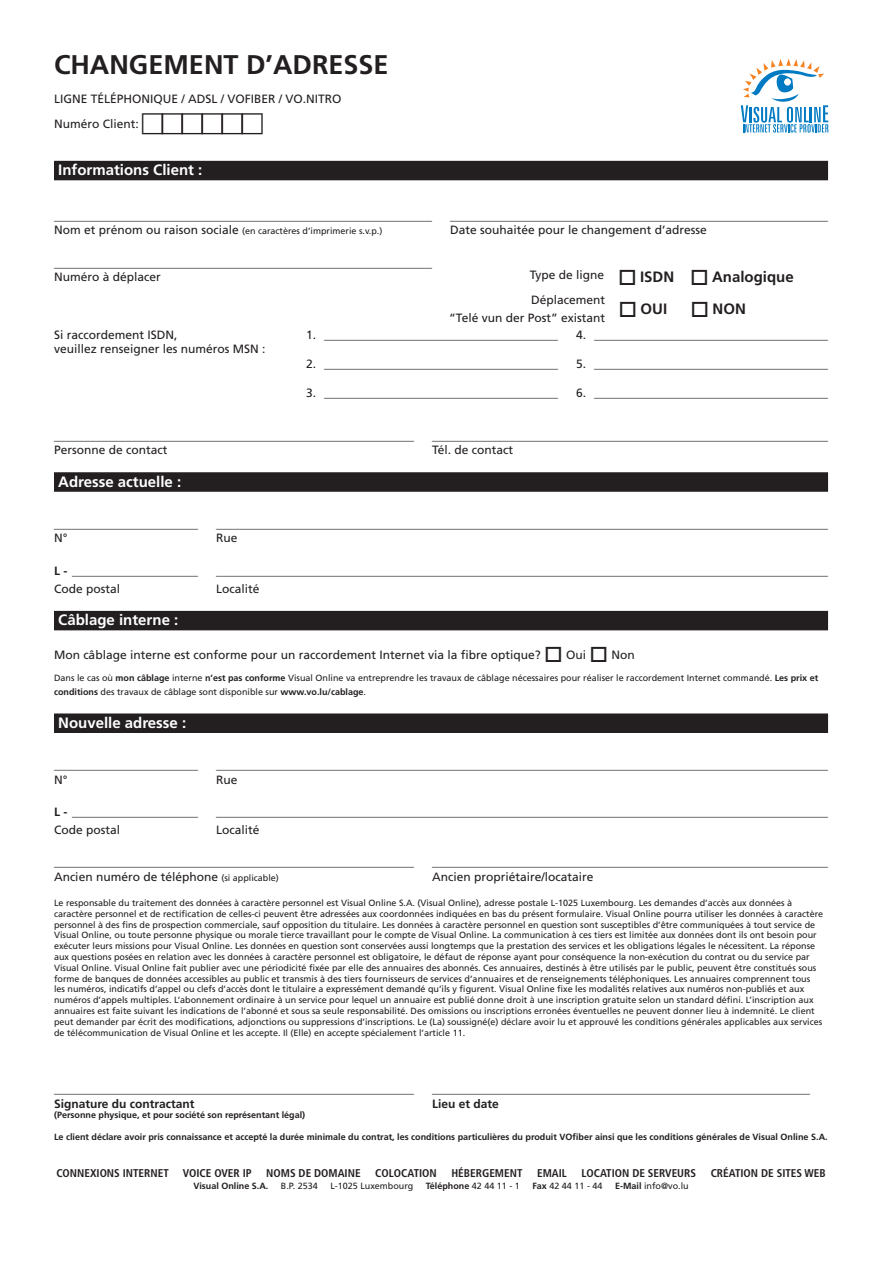
<style>
.page{position:relative;width:893px;height:1263px;background:#fff}
.page>*{position:absolute;margin:0;border:0;box-sizing:border-box;transform-origin:0 0}
.t1{font:700 27px "Frutiger LT Std";color:#231f20}
.t2{font:700 15px "Frutiger LT Std";color:#fff}
.t3{font:700 15px "Frutiger LT Std";color:#231f20}
.t4{font:12px "Frutiger LT Std";color:#231f20}
.t5{font:700 12px "Frutiger LT Std";color:#231f20}
.t6{font:700 condensed 11.25px "Frutiger LT Std";color:#231f20}
.t7{font:9px/10.8px "Frutiger LT Std";color:#231f20}
.t8{font:700 9px "Frutiger LT Std";color:#231f20}
.s1{font-size:12px}
.s2{font-weight:700}
.s3{font-size:9px}
.s4{font-weight:400}
</style>
<div class="page">
<svg style="left:741px;top:59px;width:87px;height:74px"></svg>
<div style="left:54px;top:161px;width:774px;height:19px;background:#231f20"></div>
<div style="left:54px;top:472px;width:774px;height:20px;background:#231f20"></div>
<div style="left:54px;top:611px;width:774px;height:19px;background:#231f20"></div>
<div style="left:54px;top:713px;width:774px;height:20px;background:#231f20"></div>
<p class="t1" style="left:54px;top:49px;width:336px">CHANGEMENT D’ADRESSE</p>
<p class="t4" style="left:54px;top:92px;width:289px">LIGNE TÉLÉPHONIQUE / ADSL / VOFIBER / VO.NITRO</p>
<p class="t4" style="left:54px;top:117px;width:86px">Numéro Client:</p>
<p class="t2" style="left:58px;top:161px;width:146px">Informations Client :</p>
<p class="t5" style="left:54px;top:209px;width:379px">_______________________________________________________________</p>
<p class="t5" style="left:450px;top:209px;width:379px">_______________________________________________________________</p>
<p class="t7" style="left:54px;top:226px;width:330px"><span class="s1">Nom et prénom ou raison sociale</span> (en caractères d’imprimerie s.v.p.)</p>
<p class="t4" style="left:450px;top:223px;width:258px">Date souhaitée pour le changement d’adresse</p>
<p class="t4" style="left:54px;top:256px;width:379px">_______________________________________________________________</p>
<p class="t4" style="left:54px;top:270px;width:108px">Numéro à déplacer</p>
<p class="t4" style="left:530px;top:268px;width:76px">Type de ligne</p>
<p class="t3" style="left:618px;top:268px;width:177px">□ ISDN □ Analogique</p>
<p class="t4" style="left:531px;top:292px;width:76px">Déplacement</p>
<p class="t4" style="left:449px;top:310px;width:157px">“Telé vun der Post” existant</p>
<p class="t3" style="left:618px;top:300px;width:129px">□ OUI □ NON</p>
<p class="t4" style="left:54px;top:328px;width:125px">Si raccordement ISDN,</p>
<p class="t4" style="left:306px;top:328px;width:253px">1. _______________________________________</p>
<p class="t4" style="left:576px;top:328px;width:253px">4. _______________________________________</p>
<p class="t4" style="left:54px;top:342px;width:213px">veuillez renseigner les numéros MSN :</p>
<p class="t4" style="left:306px;top:356px;width:253px">2. _______________________________________</p>
<p class="t4" style="left:576px;top:356px;width:253px">5. _______________________________________</p>
<p class="t4" style="left:306px;top:385px;width:253px">3. _______________________________________</p>
<p class="t4" style="left:576px;top:385px;width:253px">6. _______________________________________</p>
<p class="t4" style="left:54px;top:428px;width:361px">____________________________________________________________</p>
<p class="t4" style="left:432px;top:428px;width:397px">__________________________________________________________________</p>
<p class="t4" style="left:54px;top:443px;width:115px">Personne de contact</p>
<p class="t4" style="left:432px;top:443px;width:83px">Tél. de contact</p>
<p class="t2" style="left:58px;top:472px;width:125px">Adresse actuelle :</p>
<p class="t5" style="left:54px;top:517px;width:145px">________________________</p>
<p class="t5" style="left:216px;top:517px;width:613px">______________________________________________________________________________________________________</p>
<p class="t4" style="left:54px;top:531px;width:15px">N°</p>
<p class="t4" style="left:216px;top:531px;width:23px">Rue</p>
<p class="t5" style="left:54px;top:563px;width:145px">L - _____________________</p>
<p class="t5" style="left:216px;top:563px;width:613px">______________________________________________________________________________________________________</p>
<p class="t4" style="left:54px;top:581px;width:68px">Code postal</p>
<p class="t4" style="left:216px;top:581px;width:45px">Localité</p>
<p class="t2" style="left:58px;top:611px;width:122px">Câblage interne :</p>
<p class="t4" style="left:54px;top:648px;width:582px">Mon câblage interne est conforme pour un raccordement Internet via la fibre optique? □ Oui □ Non</p>
<p class="t7" style="left:54px;top:671px;width:766px;line-height:14.4px">Dans le cas où <span class="s2">mon câblage</span> interne <span class="s2">n’est pas conforme</span> Visual Online va entreprendre les travaux de câblage nécessaires pour réaliser le raccordement Internet commandé. <span class="s2">Les prix et conditions</span> des travaux de câblage sont disponible sur <span class="s2">www.vo.lu/cablage</span>.</p>
<p class="t2" style="left:58px;top:714px;width:130px">Nouvelle adresse :</p>
<p class="t5" style="left:54px;top:758px;width:145px">________________________</p>
<p class="t5" style="left:216px;top:758px;width:613px">______________________________________________________________________________________________________</p>
<p class="t4" style="left:54px;top:772px;width:15px">N°</p>
<p class="t4" style="left:216px;top:772px;width:23px">Rue</p>
<p class="t5" style="left:54px;top:805px;width:145px">L - _____________________</p>
<p class="t5" style="left:216px;top:805px;width:613px">______________________________________________________________________________________________________</p>
<p class="t4" style="left:54px;top:823px;width:68px">Code postal</p>
<p class="t4" style="left:216px;top:823px;width:45px">Localité</p>
<p class="t4" style="left:54px;top:855px;width:361px">____________________________________________________________</p>
<p class="t4" style="left:432px;top:855px;width:397px">__________________________________________________________________</p>
<p class="t4" style="left:54px;top:869px;width:226px">Ancien numéro de téléphone <span class="s3">(si applicable)</span></p>
<p class="t4" style="left:432px;top:869px;width:163px">Ancien propriétaire/locataire</p>
<p class="t7" style="left:54px;top:897px;width:771px">Le responsable du traitement des données à caractère personnel est Visual Online S.A. (Visual Online), adresse postale L-1025 Luxembourg. Les demandes d’accès aux données à caractère personnel et de rectification de celles-ci peuvent être adressées aux coordonnées indiquées en bas du présent formulaire. Visual Online pourra utiliser les données à caractère personnel à des fins de prospection commerciale, sauf opposition du titulaire. Les données à caractère personnel en question sont susceptibles d’être communiquées à tout service de Visual Online, ou toute personne physique ou morale tierce travaillant pour le compte de Visual Online. La communication à ces tiers est limitée aux données dont ils ont besoin pour exécuter leurs missions pour Visual Online. Les données en question sont conservées aussi longtemps que la prestation des services et les obligations légales le nécessitent. La réponse aux questions posées en relation avec les données à caractère personnel est obligatoire, le défaut de réponse ayant pour conséquence la non-exécution du contrat ou du service par Visual Online. Visual Online fait publier avec une périodicité fixée par elle des annuaires des abonnés. Ces annuaires, destinés à être utilisés par le public, peuvent être constitués sous forme de banques de données accessibles au public et transmis à des tiers fournisseurs de services d’annuaires et de renseignements téléphoniques. Les annuaires comprennent tous les numéros, indicatifs d’appel ou clefs d’accès dont le titulaire a expressément demandé qu’ils y figurent. Visual Online fixe les modalités relatives aux numéros non-publiés et aux numéros d’appels multiples. L’abonnement ordinaire à un service pour lequel un annuaire est publié donne droit à une inscription gratuite selon un standard défini. L’inscription aux annuaires est faite suivant les indications de l’abonné et sous sa seule responsabilité. Des omissions ou inscriptions erronées éventuelles ne peuvent donner lieu à indemnité. Le client peut demander par écrit des modifications, adjonctions ou suppressions d’inscriptions. Le (La) soussigné(e) déclare avoir lu et approuvé les conditions générales applicables aux services de télécommunication de Visual Online et les accepte. Il (Elle) en accepte spécialement l’article 11.</p>
<p class="t5" style="left:54px;top:1082px;width:361px">____________________________________________________________</p>
<p class="t5" style="left:432px;top:1082px;width:379px">_______________________________________________________________</p>
<p class="t5" style="left:54px;top:1096px;width:142px">Signature du contractant</p>
<p class="t5" style="left:432px;top:1096px;width:68px">Lieu et date</p>
<p class="t8" style="left:54px;top:1110px;width:253px">(Personne physique, et pour société son représentant légal)</p>
<p class="t8" style="left:54px;top:1131px;width:775px">Le client déclare avoir pris connaissance et accepté la durée minimale du contrat, les conditions particulières du produit VOfiber ainsi que les conditions générales de Visual Online S.A.</p>
<p class="t6" style="left:56px;top:1166px;width:197px">CONNEXIONS INTERNET VOICE OVER IP</p>
<p class="t6" style="left:266px;top:1166px;width:96px">NOMS DE DOMAINE</p>
<p class="t6" style="left:375px;top:1166px;width:63px">COLOCATION</p>
<p class="t6" style="left:451px;top:1166px;width:73px">HÉBERGEMENT</p>
<p class="t6" style="left:537px;top:1166px;width:31px">EMAIL</p>
<p class="t6" style="left:581px;top:1166px;width:116px">LOCATION DE SERVEURS</p>
<p class="t6" style="left:711px;top:1166px;width:117px">CRÉATION DE SITES WEB</p>
<p class="t8" style="left:193px;top:1180px;width:77px">Visual Online S.A.</p>
<p class="t7" style="left:281px;top:1180px;width:38px">B.P. 2534</p>
<p class="t7" style="left:330px;top:1180px;width:85px">L-1025 Luxembourg</p>
<p class="t8" style="left:426px;top:1180px;width:96px">Téléphone <span class="s4">42 44 11 - 1</span></p>
<p class="t7" style="left:532px;top:1180px;width:72px"><span class="s2">Fax</span> 42 44 11 - 44</p>
<p class="t7" style="left:615px;top:1180px;width:75px"><span class="s2">E-Mail</span> info@vo.lu</p>
</div>
